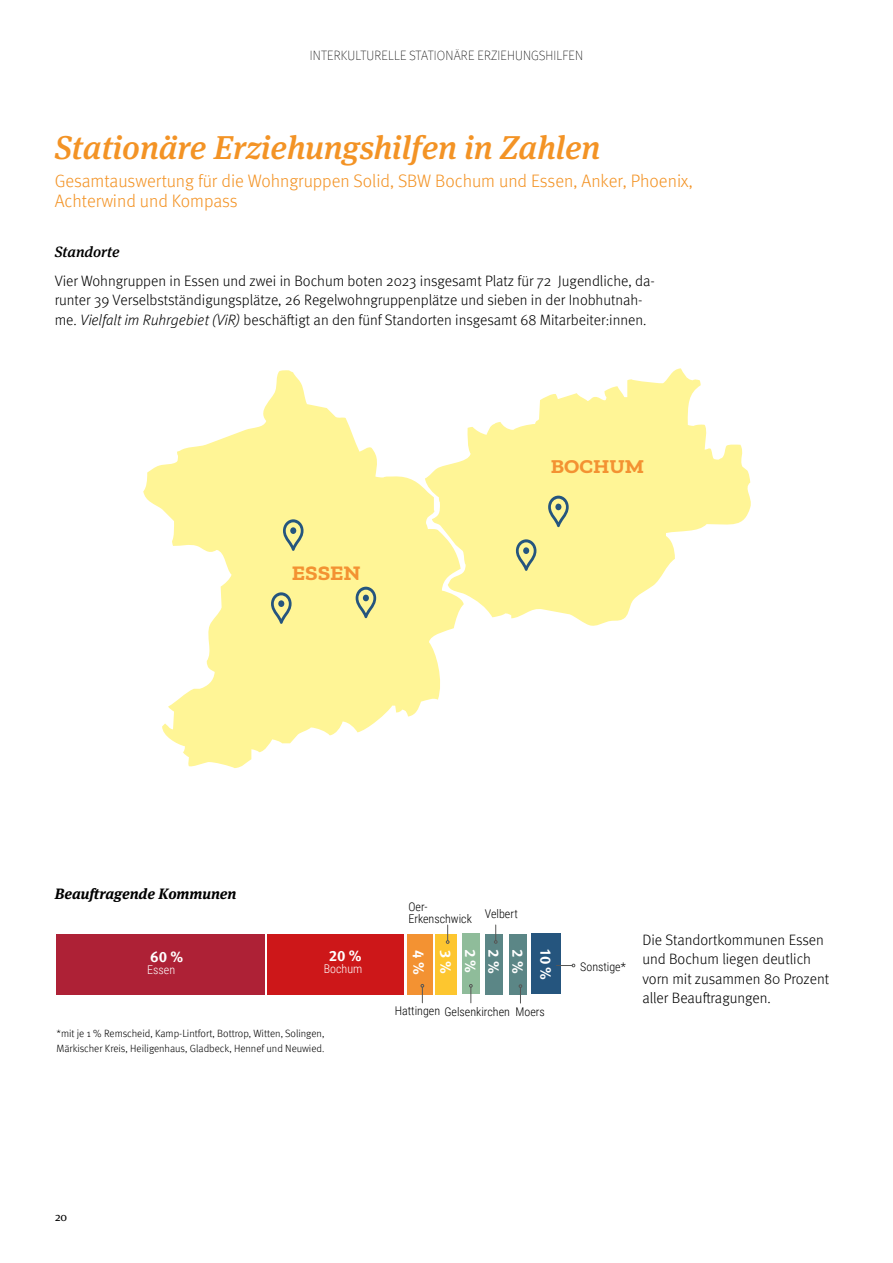
<style>
.page{position:relative;width:893px;height:1263px;background:#fff}
.page>*{position:absolute;margin:0;border:0;box-sizing:border-box;transform-origin:0 0}
.t1{font:italic 500 33px "Meta Serif Pro";color:#f39325}
.t2{font:700 20.55px "Zilla Slab";color:#f39232;scale:1.1 1}
.t3{font:700 19.5px "Zilla Slab";letter-spacing:-.005em;color:#f39232;scale:1.1 1}
.t4{font:300 18px/19.5px "Meta Pro";color:#f39325}
.t5{font:300 15px/19.5px "Meta Pro";color:#000}
.t6{font:italic 700 15px "Meta Serif Pro";color:#000}
.t7{font:700 15px "Meta Pro";color:#fff}
.t8{font:italic 500 15px "Meta Serif Pro";color:#000}
.t9{font:100 13.5px "Meta Pro";letter-spacing:.01em;color:#000}
.t10{font:300 12px/12px "Roboto Condensed";color:#000}
.t11{font:300 12px "Roboto Condensed";color:#fff}
.t12{font:12px "Meta Serif Pro";color:#000}
.t13{font:300 10.5px/15px "Meta Pro";color:#000}
.s1{font-style:italic}
</style>
<div class="page">
<div style="left:56px;top:934px;width:208px;height:60px;background:#ae2136"></div>
<div style="left:268px;top:934px;width:136px;height:60px;background:#cd1719"></div>
<div style="left:407px;top:934px;width:25px;height:60px;background:#f39232"></div>
<div style="left:436px;top:934px;width:21px;height:60px;background:#fdc62f"></div>
<div style="left:462px;top:934px;width:17px;height:60px;background:#8fbc9a"></div>
<div style="left:486px;top:934px;width:17px;height:60px;background:#5b8686"></div>
<div style="left:531px;top:934px;width:30px;height:60px;background:#25557e"></div>
<svg style="left:556px;top:964px;width:19px;height:3px"></svg>
<svg style="left:421px;top:984px;width:3px;height:19px"></svg>
<svg style="left:446px;top:925px;width:3px;height:19px"></svg>
<svg style="left:469px;top:984px;width:4px;height:19px"></svg>
<svg style="left:494px;top:925px;width:3px;height:19px"></svg>
<svg style="left:143px;top:370px;width:311px;height:398px;fill:#fff596"></svg>
<svg style="left:425px;top:368px;width:326px;height:259px;fill:#fff596"></svg>
<svg style="left:271px;top:592px;width:21px;height:32px"></svg>
<svg style="left:516px;top:539px;width:20px;height:32px"></svg>
<svg style="left:548px;top:496px;width:21px;height:31px"></svg>
<svg style="left:283px;top:519px;width:21px;height:32px"></svg>
<svg style="left:356px;top:587px;width:20px;height:31px"></svg>
<div style="left:510px;top:934px;width:17px;height:60px;background:#5b8686"></div>
<svg style="left:519px;top:984px;width:3px;height:19px"></svg>
<p class="t9" style="left:310px;top:46px;width:275px">INTERKULTURELLE STATIONÄRE ERZIEHUNGSHILFEN</p>
<h1 class="t1" style="left:55px;top:122px;width:547px">Stationäre Erziehungshilfen in Zahlen</h1>
<p class="t4" style="left:55px;top:170px;width:640px">Gesamtauswertung für die Wohngruppen Solid, SBW Bochum und Essen, Anker, Phoenix,<br>Achterwind und Kompass</p>
<p class="t8" style="left:55px;top:241px;width:66px">Standorte</p>
<p class="t5" style="left:55px;top:270px;width:602px">Vier Wohngruppen in Essen und zwei in Bochum boten 2023 insgesamt Platz für 72 Jugendliche, da&shy;runter 39 Verselbstständigungsplätze, 26 Regelwohngruppenplätze und sieben in der Inobhutnah&shy;me. <span class="s1">Vielfalt im Ruhrgebiet (ViR)</span> beschäftigt an den fünf Standorten insgesamt 68 Mitarbeiter:innen.</p>
<h2 class="t2" style="left:292px;top:562px;width:64px">ESSEN</h2>
<h3 class="t3" style="left:551px;top:455px;width:86px">BOCHUM</h3>
<p class="t6" style="left:55px;top:881px;width:183px">Beauftragende Kommunen</p>
<p class="t10" style="left:408px;top:900px;width:65px">Oer-<br>Erkenschwick</p>
<p class="t10" style="left:485px;top:907px;width:34px">Velbert</p>
<p class="t7" style="left:150px;top:945px;width:35px">60 %</p>
<p class="t7" style="left:329px;top:944px;width:34px">20 %</p>
<p class="t7" style="left:430px;top:950px;width:26px;rotate:90deg">4 %</p>
<p class="t7" style="left:457px;top:949px;width:26px;rotate:90deg">3 %</p>
<p class="t7" style="left:482px;top:948px;width:26px;rotate:90deg">2 %</p>
<p class="t7" style="left:505px;top:949px;width:26px;rotate:90deg">2 %</p>
<p class="t7" style="left:558px;top:949px;width:32px;rotate:90deg">10 %</p>
<p class="t7" style="left:529px;top:949px;width:26px;rotate:90deg">2 %</p>
<p class="t11" style="left:147px;top:962px;width:29px">Essen</p>
<p class="t11" style="left:324px;top:960px;width:40px">Bochum</p>
<p class="t13" style="left:56px;top:1026px;width:269px">*mit je 1 % Remscheid, Kamp-Lintfort, Bottrop, Witten, Solingen,<br>Märkischer Kreis, Heiligenhaus, Gladbeck, Hennef und Neuwied.</p>
<p class="t10" style="left:395px;top:1005px;width:152px">Hattingen Gelsenkirchen Moers</p>
<p class="t10" style="left:580px;top:960px;width:47px">Sonstige*</p>
<p class="t5" style="left:642px;top:929px;width:188px">Die Standortkommunen Essen und Bochum liegen deutlich vorn mit zusammen 80 Prozent aller Beauftragungen.</p>
<p class="t12" style="left:55px;top:1208px;width:13px">20</p>
</div>
